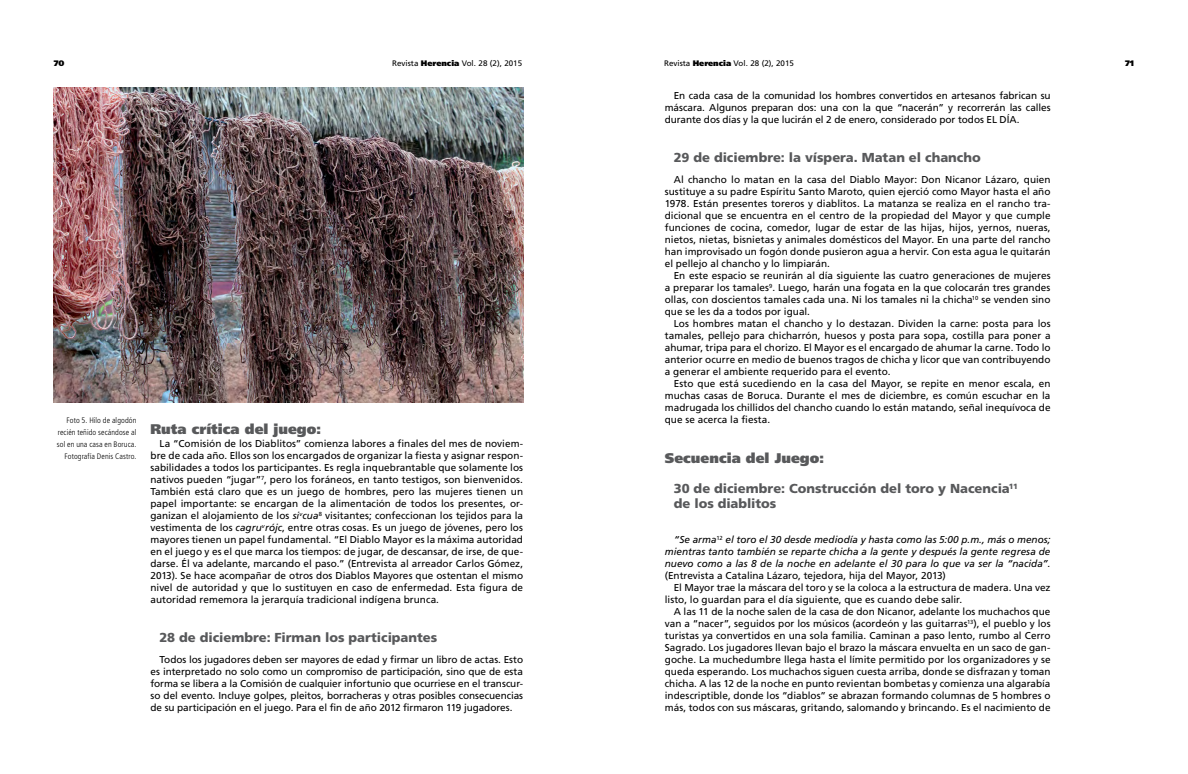
<style>
.page{position:relative;width:1188px;height:774px;background:#fff}
.page>*{position:absolute;margin:0;border:0;box-sizing:border-box;transform-origin:0 0}
.t1{font:900 14px "Frutiger";color:#58595b}
.t2{font:900 13px/15px "Frutiger";color:#58595b}
.t3{font:10px/12px "Frutiger";color:#000;text-align:justify}
.t4{font:italic 10px/12px "Frutiger";color:#000;text-align:justify}
.t5{font:300 condensed 8px/12px "Frutiger";letter-spacing:.01em;color:#000;text-align:right}
.t6{font:8px "Frutiger";color:#000}
.t7{font:900 8px "Frutiger";color:#000}
.s1{font-weight:900}
.s2{font-style:italic}
</style>
<div class="page">
<img style="left:54px;top:87px;width:469px;height:316px">
<p class="t7" style="left:54px;top:58px;width:12px">70</p>
<p class="t6" style="left:392px;top:58px;width:131px">Revista <span class="s1">Herencia</span> Vol. 28 (2), 2015</p>
<p class="t6" style="left:664px;top:58px;width:131px">Revista <span class="s1">Herencia</span> Vol. 28 (2), 2015</p>
<p class="t7" style="left:1125px;top:58px;width:10px">71</p>
<p class="t5" style="left:57px;top:414px;width:81px">Foto 5. Hilo de algodón recién teñido secándose al sol en una casa en Boruca.<br>Fotografía Denis Castro.</p>
<h1 class="t1" style="left:150px;top:421px;width:172px">Ruta crítica del juego:</h1>
<p class="t3" style="left:150px;top:437px;width:374px;text-indent:9px">La “Comisión de los Diablitos” comienza labores a finales del mes de noviem&shy;bre de cada año. Ellos son los encargados de organizar la fiesta y asignar respon&shy;sabilidades a todos los participantes. Es regla inquebrantable que solamente los nativos pueden “jugar”<sup>7</sup>, pero los foráneos, en tanto testigos, son bienvenidos.<br>También está claro que es un juego de hombres, pero las mujeres tienen un papel importante: se encargan de la alimentación de todos los presentes, or&shy;ganizan el alojamiento de los <span class="s2">si</span><sup>v</sup><span class="s2">cua</span><sup>8</sup> visitantes; confeccionan los tejidos para la vestimenta de los <span class="s2">cagru</span><sup>v</sup><span class="s2">rójc</span>, entre otras cosas. Es un juego de jóvenes, pero los mayores tienen un papel fundamental. “El Diablo Mayor es la máxima autoridad en el juego y es el que marca los tiempos: de jugar, de descansar, de irse, de que&shy;darse. Él va adelante, marcando el paso.” (Entrevista al arreador Carlos Gómez, 2013). Se hace acompañar de otros dos Diablos Mayores que ostentan el mismo nivel de autoridad y que lo sustituyen en caso de enfermedad. Esta figura de autoridad rememora la jerarquía tradicional indígena brunca.</p>
<h2 class="t2" style="left:159px;top:630px;width:279px">28 de diciembre: Firman los participantes</h2>
<p class="t3" style="left:150px;top:653px;width:374px;text-indent:9px">Todos los jugadores deben ser mayores de edad y firmar un libro de actas. Esto es interpretado no solo como un compromiso de participación, sino que de esta forma se libera a la Comisión de cualquier infortunio que ocurriese en el transcur&shy;so del evento. Incluye golpes, pleitos, borracheras y otras posibles consecuencias de su participación en el juego. Para el fin de año 2012 firmaron 119 jugadores.</p>
<p class="t3" style="left:665px;top:89px;width:387px;text-indent:9px">En cada casa de la comunidad los hombres convertidos en artesanos fabrican su máscara. Algunos preparan dos: una con la que “nacerán” y recorrerán las calles durante dos días y la que lucirán el 2 de enero, considerado por todos EL DÍA.</p>
<h2 class="t2" style="left:674px;top:150px;width:309px">29 de diciembre: la víspera. Matan el chancho</h2>
<p class="t3" style="left:665px;top:173px;width:387px;text-indent:9px">Al chancho lo matan en la casa del Diablo Mayor: Don Nicanor Lázaro, quien sustituye a su padre Espíritu Santo Maroto, quien ejerció como Mayor hasta el año 1978. Están presentes toreros y diablitos. La matanza se realiza en el rancho tra&shy;dicional que se encuentra en el centro de la propiedad del Mayor y que cumple funciones de cocina, comedor, lugar de estar de las hijas, hijos, yernos, nueras, nietos, nietas, bisnietas y animales domésticos del Mayor. En una parte del rancho han improvisado un fogón donde pusieron agua a hervir. Con esta agua le quitarán el pellejo al chancho y lo limpiarán.</p>
<p class="t3" style="left:665px;top:269px;width:387px;text-indent:9px">En este espacio se reunirán al día siguiente las cuatro generaciones de mujeres a preparar los tamales<sup>9</sup>. Luego, harán una fogata en la que colocarán tres grandes ollas, con doscientos tamales cada una. Ni los tamales ni la chicha<sup>10</sup> se venden sino que se les da a todos por igual.</p>
<p class="t3" style="left:665px;top:317px;width:387px;text-indent:9px">Los hombres matan el chancho y lo destazan. Dividen la carne: posta para los tamales, pellejo para chicharrón, huesos y posta para sopa, costilla para poner a ahumar, tripa para el chorizo. El Mayor es el encargado de ahumar la carne. Todo lo anterior ocurre en medio de buenos tragos de chicha y licor que van contribuyendo a generar el ambiente requerido para el evento.</p>
<p class="t3" style="left:665px;top:377px;width:387px;text-indent:9px">Esto que está sucediendo en la casa del Mayor, se repite en menor escala, en muchas casas de Boruca. Durante el mes de diciembre, es común escuchar en la madrugada los chillidos del chancho cuando lo están matando, señal inequívoca de que se acerca la fiesta.</p>
<h1 class="t1" style="left:665px;top:450px;width:161px">Secuencia del Juego:</h1>
<h2 class="t2" style="left:674px;top:481px;width:346px">30 de diciembre: Construcción del toro y Nacencia<sup>11 </sup>de los diablitos</h2>
<p class="t4" style="left:665px;top:533px;width:387px;text-indent:9px">“Se arma<sup>12</sup> el toro el 30 desde mediodía y hasta como las 5:00 p.m., más o menos; mientras tanto también se reparte chicha a la gente y después la gente regresa de nuevo como a las 8 de la noche en adelante el 30 para lo que va ser la “nacida”.</p>
<p class="t3" style="left:665px;top:569px;width:282px">(Entrevista a Catalina Lázaro, tejedora, hija del Mayor, 2013)</p>
<p class="t3" style="left:674px;top:581px;width:378px">El Mayor trae la máscara del toro y se la coloca a la estructura de madera. Una vez</p>
<p class="t3" style="left:665px;top:593px;width:299px">listo, lo guardan para el día siguiente, que es cuando debe salir.</p>
<p class="t3" style="left:674px;top:605px;width:378px">A las 11 de la noche salen de la casa de don Nicanor, adelante los muchachos que</p>
<p class="t3" style="left:665px;top:617px;width:387px">van a “nacer”, seguidos por los músicos (acordeón y las guitarras<sup>13</sup>), el pueblo y los</p>
<p class="t3" style="left:665px;top:629px;width:387px">turistas ya convertidos en una sola familia. Caminan a paso lento, rumbo al Cerro</p>
<p class="t3" style="left:665px;top:641px;width:387px">Sagrado. Los jugadores llevan bajo el brazo la máscara envuelta en un saco de gan-</p>
<p class="t3" style="left:665px;top:653px;width:387px">goche. La muchedumbre llega hasta el límite permitido por los organizadores y se</p>
<p class="t3" style="left:665px;top:665px;width:387px">queda esperando. Los muchachos siguen cuesta arriba, donde se disfrazan y toman</p>
<p class="t3" style="left:665px;top:677px;width:387px">chicha. A las 12 de la noche en punto revientan bombetas y comienza una algarabía</p>
<p class="t3" style="left:665px;top:689px;width:387px">indescriptible, donde los “diablos” se abrazan formando columnas de 5 hombres o</p>
<p class="t3" style="left:665px;top:701px;width:387px">más, todos con sus máscaras, gritando, salomando y brincando. Es el nacimiento de</p>
</div>
